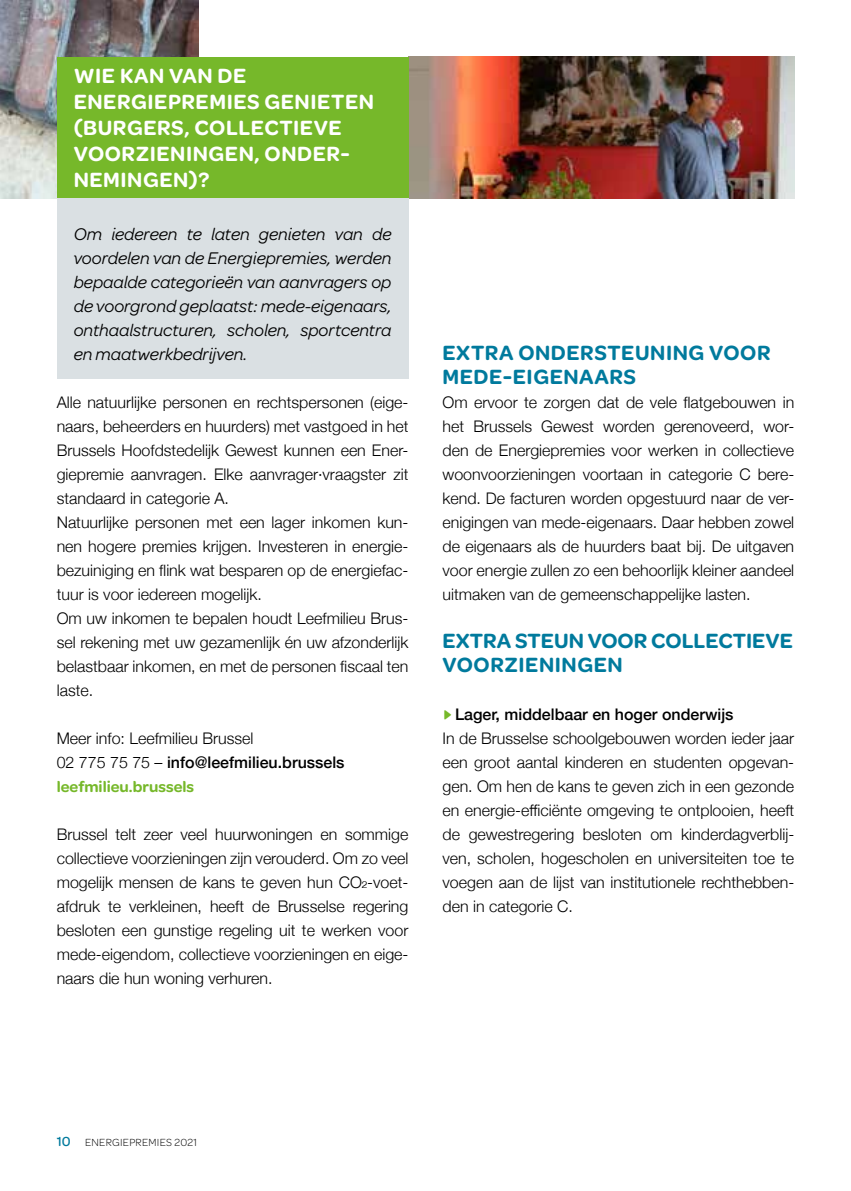
<style>
.page{position:relative;width:851px;height:1191px;background:#fff}
.page>*{position:absolute;margin:0;border:0;box-sizing:border-box;transform-origin:0 0}
.t1{font:600 22px/26px "Omnes";letter-spacing:.025em;color:#fff}
.t2{font:600 22px/24px "Omnes";color:#007a9d}
.t3{font:600 22px/24px "Omnes";letter-spacing:.025em;color:#007a9d}
.t4{font:italic 18px/24px "Omnes";color:#000;text-align:justify}
.t5{font:300 16px/24px "Helvetica Neue";color:#000;text-align:justify}
.t6{font:500 16px "Helvetica Neue";color:#000}
.t7{font:600 16px "Omnes";color:#76b82a}
.t8{font:300 11px "Omnes";letter-spacing:.025em;color:#000}
.s1{font-weight:500}
.s2{font-weight:500;font-size:14px;color:#007a9d}
</style>
<div class="page">
<img style="left:0;top:0;width:198px;height:198px">
<img style="left:408px;top:57px;width:386px;height:141px">
<div style="left:57px;top:57px;width:351px;height:141px;background:#76b82a"></div>
<div style="left:57px;top:198px;width:351px;height:181px;background:#dae0e3"></div>
<h1 class="t1" style="left:74px;top:62px;width:302px">WIE KAN VAN DE<br>ENERGIEPREMIES GENIETEN (BURGERS, COLLECTIEVE<br>VOORZIENINGEN, ONDER-<br>NEMINGEN)?</h1>
<p class="t4" style="left:74px;top:221px;width:319px">Om iedereen te laten genieten van de voordelen van de Energiepremies, werden bepaalde categorieën van aanvragers op de voorgrond geplaatst: mede-eigenaars, onthaalstructuren, scholen, sportcentra en maatwerkbedrijven.</p>
<p class="t5" style="left:57px;top:389px;width:353px;text-align:left">Alle natuurlijke personen en rechtspersonen (eige&shy;naars, beheerders en huurders) met vastgoed in het Brussels Hoofdstedelijk Gewest kunnen een Ener&shy;giepremie aanvragen. Elke aanvrager·vraagster zit standaard in categorie A.<br>Natuurlijke personen met een lager inkomen kun&shy;nen hogere premies krijgen. Investeren in energie&shy;bezuiniging en flink wat besparen op de energiefac&shy;tuur is voor iedereen mogelijk.<br>Om uw inkomen te bepalen houdt Leefmilieu Brus&shy;sel rekening met uw gezamenlijk én uw afzonderlijk belastbaar inkomen, en met de personen fiscaal ten laste.</p>
<p class="t5" style="left:57px;top:725px;width:289px">Meer info: Leefmilieu Brussel<br>02 775 75 75 – <span class="s1">info@leefmilieu.brussels</span></p>
<p class="t7" style="left:57px;top:775px;width:139px">leefmilieu.brussels</p>
<p class="t5" style="left:57px;top:821px;width:353px">Brussel telt zeer veel huurwoningen en sommige collectieve voorzieningen zijn verouderd. Om zo veel mogelijk mensen de kans te geven hun CO₂-voet&shy;afdruk te verkleinen, heeft de Brusselse regering besloten een gunstige regeling uit te werken voor mede-eigendom, collectieve voorzieningen en eige&shy;naars die hun woning verhuren.</p>
<h1 class="t3" style="left:442px;top:339px;width:329px">EXTRA ONDERSTEUNING VOOR<br>MEDE-EIGENAARS</h1>
<p class="t5" style="left:442px;top:389px;width:353px">Om ervoor te zorgen dat de vele flatgebouwen in het Brussels Gewest worden gerenoveerd, wor&shy;den de Energiepremies voor werken in collectieve woonvoorzieningen voortaan in categorie C bere&shy;kend. De facturen worden opgestuurd naar de ver&shy;enigingen van mede-eigenaars. Daar hebben zowel de eigenaars als de huurders baat bij. De uitgaven voor energie zullen zo een behoorlijk kleiner aandeel uitmaken van de gemeenschappelijke lasten.</p>
<h1 class="t2" style="left:442px;top:627px;width:352px">EXTRA STEUN VOOR COLLECTIEVE<br>VOORZIENINGEN</h1>
<p class="t6" style="left:455px;top:701px;width:280px">Lager, middelbaar en hoger onderwijs</p>
<p class="t5" style="left:442px;top:725px;width:353px">In de Brusselse schoolgebouwen worden ieder jaar een groot aantal kinderen en studenten opgevan&shy;gen. Om hen de kans te geven zich in een gezonde en energie-efficiënte omgeving te ontplooien, heeft de gewestregering besloten om kinderdagverblij&shy;ven, scholen, hogescholen en universiteiten toe te voegen aan de lijst van institutionele rechthebben&shy;den in categorie C.</p>
<p class="t8" style="left:57px;top:1134px;width:142px"><span class="s2">10</span> ENERGIEPREMIES 2021</p>
</div>
